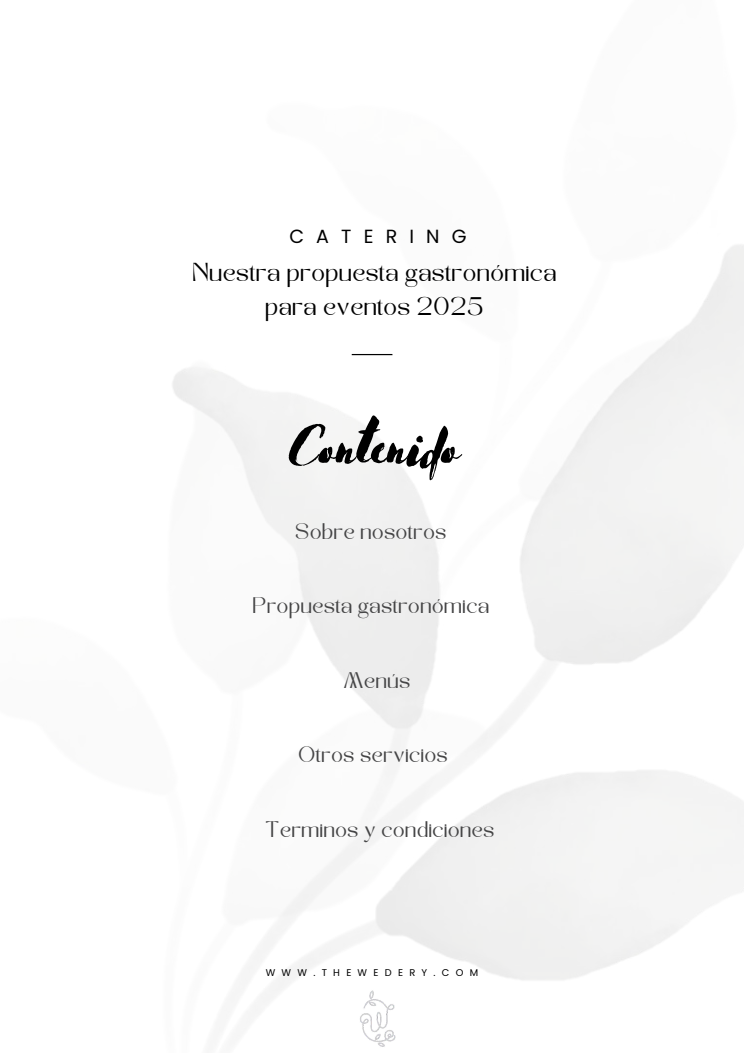
<style>
.page{position:relative;width:744px;height:1053px;background:#fff}
.page>*{position:absolute;margin:0;border:0;box-sizing:border-box;transform-origin:0 0}
.t1{font:63.6px "Advetime";color:#000}
.t2{font:24.28px/33.9px "KENAO";color:#000;text-align:center}
.t3{font:21.04px "KENAO";color:#454546}
.t4{font:19.04px "Poppins";letter-spacing:.64em;color:#000}
.t5{font:9.8px "Poppins";letter-spacing:.64em;color:#000}
</style>
<div class="page">
<hr style="left:352px;top:354px;width:40px;height:1px;background:#000">
<img style="left:359px;top:990px;width:37px;height:57px">
<p class="t4" style="left:289px;top:222px;width:179px">CATERING</p>
<p class="t2" style="left:193px;top:257px;width:366px">Nuestra propuesta gastronómica para eventos 2025</p>
<h1 class="t1" style="left:289px;top:402px;width:171px">Contenido</h1>
<p class="t3" style="left:296px;top:523px;width:153px">Sobre nosotros</p>
<p class="t3" style="left:253px;top:597px;width:239px">Propuesta gastronómica</p>
<p class="t3" style="left:344px;top:672px;width:69px">Menús</p>
<p class="t3" style="left:299px;top:746px;width:152px">Otros servicios</p>
<p class="t3" style="left:266px;top:820px;width:231px">Terminos y condiciones</p>
<p class="t5" style="left:266px;top:965px;width:214px">WWW.THEWEDERY.COM</p>
</div>
